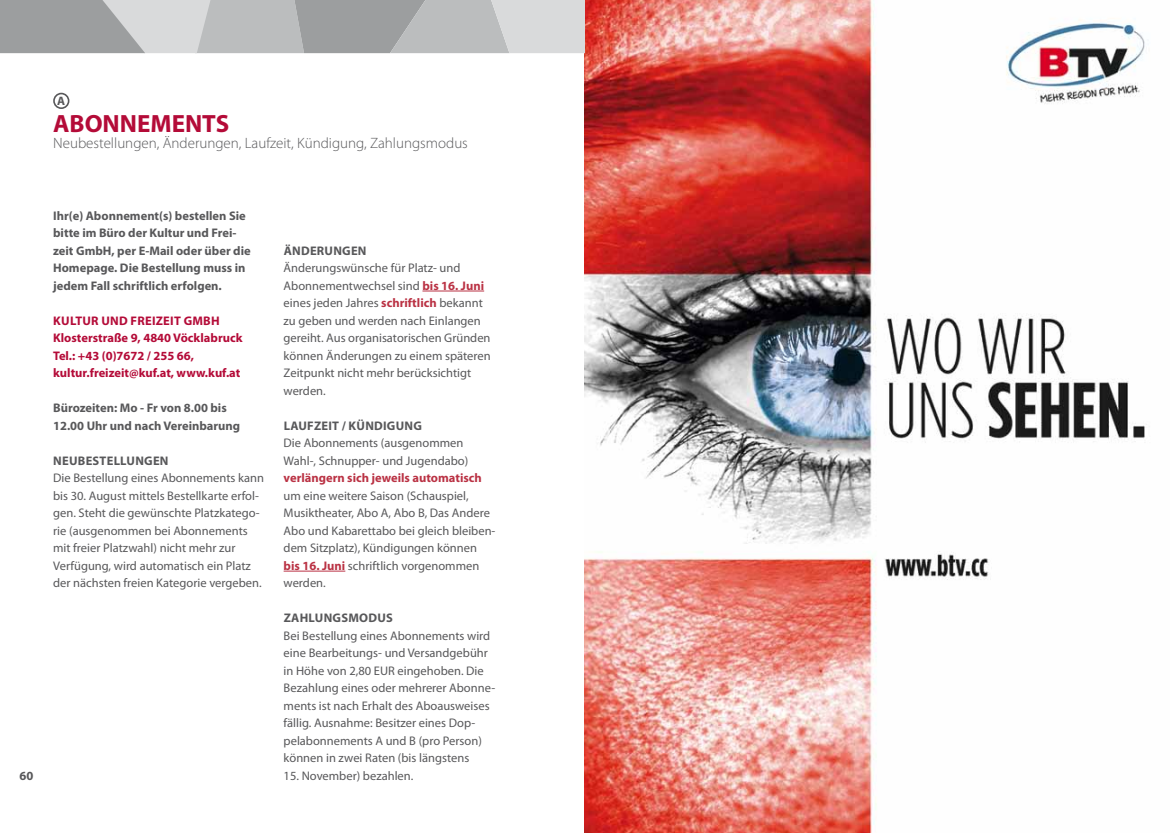
<style>
.page{position:relative;width:1170px;height:833px;background:#fff}
.page>*{position:absolute;margin:0;border:0;box-sizing:border-box;transform-origin:0 0}
.t1{font:700 25px "Myriad Pro";color:#b40b38}
.t2{font:300 15px "Myriad Pro";color:#58585a}
.t3{font:12.5px/17.5px "Myriad Pro";color:#58585a}
.t4{font:700 12.5px/17.5px "Myriad Pro";color:#58585a}
.t5{font:700 12.5px/17.5px "Myriad Pro";color:#b40b38}
.t6{font:700 12.5px "Myriad Pro";color:#ba3244}
.t7{font:700 12.25px "Myriad Pro";color:#58585a}
.s1{font-weight:700;color:#ba3244}
</style>
<div class="page">
<hr style="left:422px;top:291px;width:62px;height:1px;background:#ba3244">
<hr style="left:283px;top:571px;width:62px;height:1px;background:#ba3244">
<div style="left:53px;top:93px;width:16px;height:16px;border:2px solid #58585a;border-radius:50%"></div>
<img style="left:585px;top:0;width:562px;height:833px">
<svg style="left:0;top:0;width:585px;height:53px;background:#b7b8b9"></svg>
<p class="t7" style="left:57px;top:93px;width:10px">A</p>
<h1 class="t1" style="left:53px;top:107px;width:178px">ABONNEMENTS</h1>
<p class="t2" style="left:53px;top:134px;width:416px">Neubestellungen, Änderungen, Laufzeit, Kündigung, Zahlungsmodus</p>
<p class="t4" style="left:53px;top:206px;width:199px">Ihr(e) Abonnement(s) bestellen Sie bitte im Büro der Kultur und Frei&shy;zeit GmbH, per E-Mail oder über die Homepage. Die Bestellung muss in jedem Fall schriftlich erfolgen.</p>
<p class="t5" style="left:53px;top:311px;width:191px">KULTUR UND FREIZEIT GMBH<br>Klosterstraße 9, 4840 Vöcklabruck<br>Tel.: +43 (0)7672 / 255 66, kultur.freizeit@kuf.at, www.kuf.at</p>
<p class="t4" style="left:53px;top:399px;width:188px">Bürozeiten: Mo - Fr von 8.00 bis<br>12.00 Uhr und nach Vereinbarung</p>
<p class="t4" style="left:53px;top:451px;width:18px">Neubestellungen</p>
<p class="t3" style="left:53px;top:469px;width:212px">Die Bestellung eines Abonnements kann bis 30. August mittels Bestellkarte erfol&shy;gen. Steht die gewünschte Platzkatego&shy;rie (ausgenommen bei Abonnements mit freier Platzwahl) nicht mehr zur Verfügung, wird automatisch ein Platz der nächsten freien Kategorie vergeben.</p>
<p class="t4" style="left:20px;top:766px;width:15px">60</p>
<p class="t4" style="left:284px;top:241px;width:18px">Änderungen</p>
<p class="t3" style="left:283px;top:259px;width:208px">Änderungswünsche für Platz- und Abonnementwechsel sind <span class="s1">bis 16. Juni </span>eines jeden Jahres <span class="s1">schriftlich</span> bekannt zu geben und werden nach Einlangen gereiht. Aus organisatorischen Gründen können Änderungen zu einem späteren Zeitpunkt nicht mehr berücksichtigt werden.</p>
<p class="t4" style="left:284px;top:416px;width:15px">Laufzeit</p>
<p class="t4" style="left:342px;top:416px;width:24px">/ Kündigung</p>
<p class="t3" style="left:283px;top:434px;width:186px">Die Abonnements (ausgenommen<br>Wahl-, Schnupper- und Jugendabo)</p>
<p class="t6" style="left:283px;top:470px;width:200px">verlängern sich jeweils automatisch</p>
<p class="t3" style="left:283px;top:487px;width:213px">um eine weitere Saison (Schauspiel,<br>Musiktheater, Abo A, Abo B, Das Andere<br>Abo und Kabarettabo bei gleich bleiben&shy;dem Sitzplatz), Kündigungen können <span class="s1">bis 16. Juni</span> schriftlich vorgenommen werden.</p>
<p class="t4" style="left:284px;top:609px;width:17px">Zahlungsmodus</p>
<p class="t3" style="left:283px;top:627px;width:213px">Bei Bestellung eines Abonnements wird eine Bearbeitungs- und Versandgebühr in Höhe von 2,80 EUR eingehoben. Die Bezahlung eines oder mehrerer Abonne&shy;ments ist nach Erhalt des Aboausweises fällig. Ausnahme: Besitzer eines Dop&shy;pelabonnements A und B (pro Person) können in zwei Raten (bis längstens</p>
<p class="t3" style="left:283px;top:767px;width:131px">15. November) bezahlen.</p>
</div>
